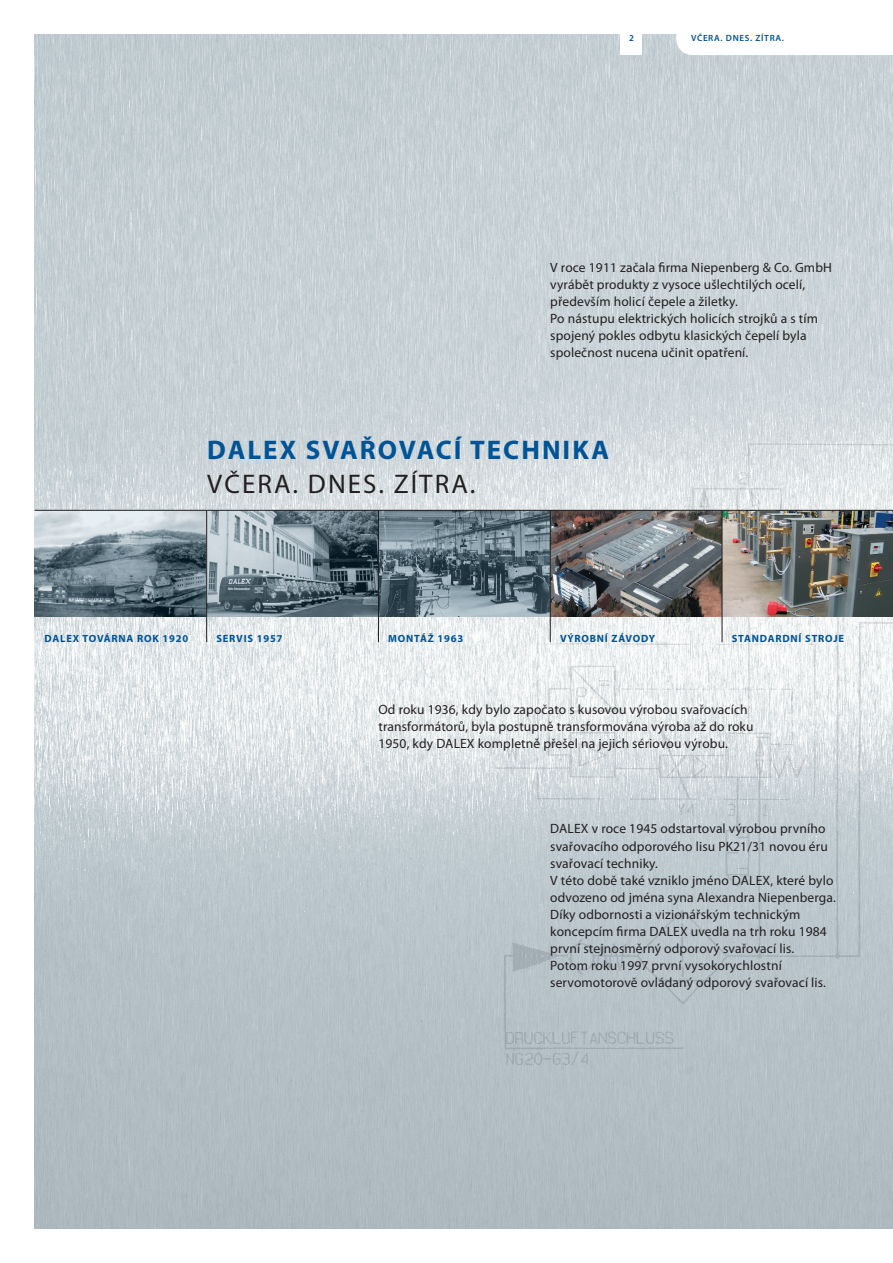
<style>
.page{position:relative;width:893px;height:1263px;background:#fff}
.page>*{position:absolute;margin:0;border:0;box-sizing:border-box;transform-origin:0 0}
.t1{font:700 27px "Myriad Pro";letter-spacing:.075em;color:#005495}
.t2{font:27px "Myriad Pro";letter-spacing:.075em;color:#231f20}
.t3{font:13.5px/17px "Myriad Pro";letter-spacing:.01em;color:#231f20}
.t4{font:700 10.5px "Myriad Pro";letter-spacing:.075em;color:#005495}
.t5{font:600 9px "Myriad Pro";letter-spacing:.075em;color:#005495}
</style>
<div class="page">
<img style="left:34px;top:34px;width:859px;height:1195px">
<svg style="left:676px;top:34px;width:121px;height:21px"></svg>
<div style="left:621px;top:21px;width:21px;height:34px;background:#fff"></div>
<div style="left:797px;top:21px;width:96px;height:34px;background:#fff"></div>
<img style="left:472px;top:368px;width:421px;height:703px">
<img style="left:35px;top:511px;width:171px;height:106px">
<svg style="left:207px;top:511px;width:171px;height:106px"></svg>
<svg style="left:379px;top:511px;width:171px;height:106px"></svg>
<img style="left:551px;top:511px;width:171px;height:106px">
<img style="left:723px;top:511px;width:170px;height:106px">
<hr style="left:206px;top:511px;width:1px;height:131px;background:#231f20">
<hr style="left:378px;top:511px;width:1px;height:131px;background:#231f20">
<hr style="left:550px;top:511px;width:1px;height:131px;background:#231f20">
<hr style="left:722px;top:511px;width:1px;height:131px;background:#231f20">
<hr style="left:35px;top:510px;width:858px;height:1px;background:#231f20">
<p class="t5" style="left:629px;top:33px;width:6px">2</p>
<p class="t5" style="left:691px;top:33px;width:95px">VČERA. DNES. ZÍTRA.</p>
<p class="t3" style="left:550px;top:259px;width:283px">V roce 1911 začala firma Niepenberg &amp; Co. GmbH vyrábět produkty z vysoce ušlechtilých ocelí, především holicí čepele a žiletky.<br>Po nástupu elektrických holicích strojků a s tím spojený pokles odbytu klasických čepelí byla společnost nucena učinit opatření.</p>
<h1 class="t1" style="left:207px;top:435px;width:403px">DALEX SVAŘOVACÍ TECHNIKA</h1>
<h1 class="t2" style="left:207px;top:469px;width:270px">VČERA. DNES. ZÍTRA.</h1>
<p class="t4" style="left:45px;top:632px;width:145px">DALEX TOVÁRNA ROK 1920</p>
<p class="t4" style="left:216px;top:632px;width:68px">SERVIS 1957</p>
<p class="t4" style="left:388px;top:632px;width:76px">MONTÁŽ 1963</p>
<p class="t4" style="left:560px;top:632px;width:97px">VÝROBNÍ ZÁVODY</p>
<p class="t4" style="left:732px;top:632px;width:114px">STANDARDNÍ STROJE</p>
<p class="t3" style="left:378px;top:702px;width:377px">Od roku 1936, kdy bylo započato s kusovou výrobou svařovacích transformátorů, byla postupně transformována výroba až do roku<br>1950, kdy DALEX kompletně přešel na jejich sériovou výrobu.</p>
<p class="t3" style="left:550px;top:821px;width:287px">DALEX v roce 1945 odstartoval výrobou prvního svařovacího odporového lisu PK21/31 novou éru svařovací techniky.<br>V této době také vzniklo jméno DALEX, které bylo odvozeno od jména syna Alexandra Niepenberga.<br>Díky odbornosti a vizionářským technickým koncepcím firma DALEX uvedla na trh roku 1984 první stejnosměrný odporový svařovací lis.<br>Potom roku 1997 první vysokorychlostní servomotorově ovládaný odporový svařovací lis.</p>
</div>
